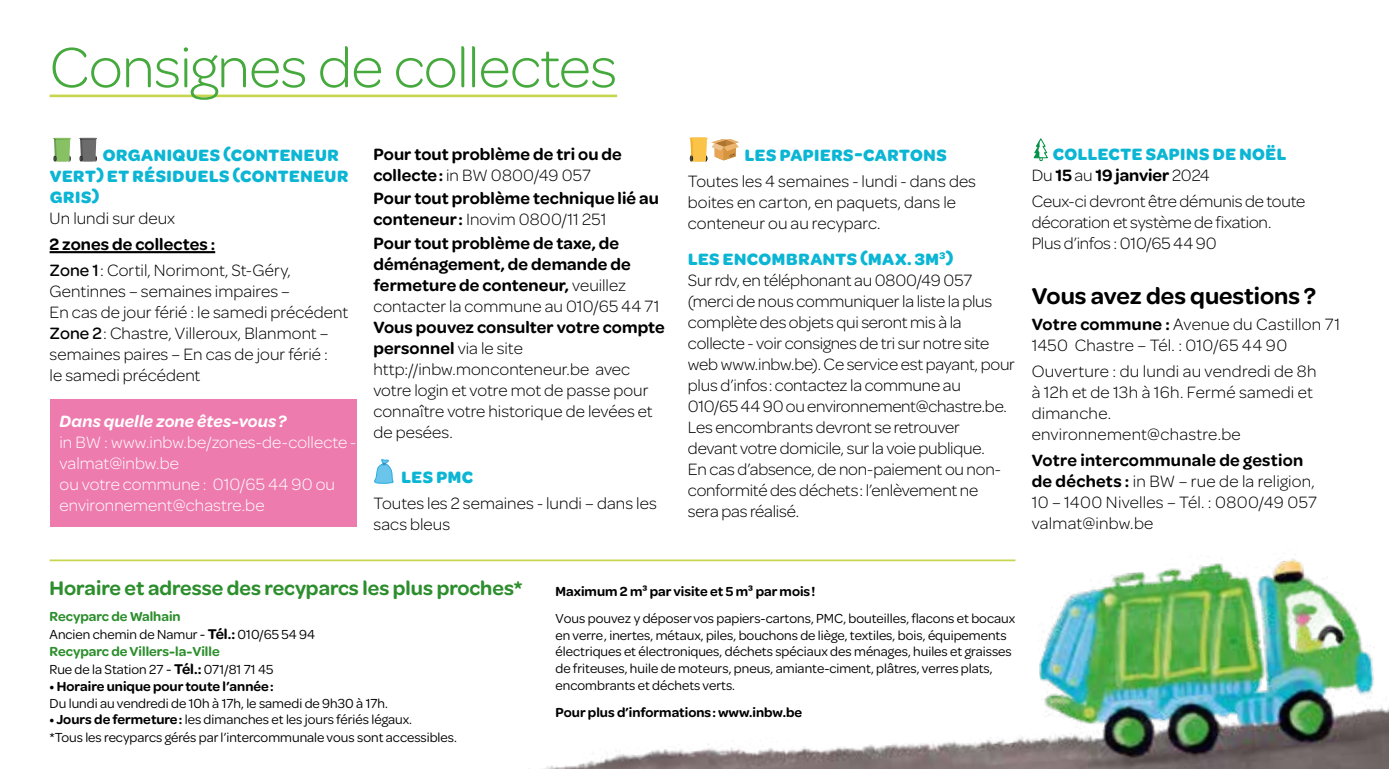
<style>
.page{position:relative;width:1389px;height:769px;background:#fff}
.page>*{position:absolute;margin:0;border:0;box-sizing:border-box;transform-origin:0 0}
.t1{font:300 60.38px "Omnes";letter-spacing:-.01em;color:#46a93d}
.t2{font:600 24.5px "Omnes";color:#000}
.t3{font:600 21px "Omnes";color:#2d8e2d}
.t4{font:300 17.5px/21px "Omnes";letter-spacing:-.005em;color:#000}
.t5{font:600 17.5px/21px "Omnes";letter-spacing:.005em;color:#000}
.t6{font:300 17.5px/21px "Omnes";letter-spacing:.015em;color:#000}
.t7{font:700 17.5px/21px "Omnes";letter-spacing:.035em;color:#0bb5d4}
.t8{font:300 17.5px/21px "Omnes";letter-spacing:.005em;color:#fff}
.t9{font:italic 600 17.5px "Omnes";letter-spacing:.005em;color:#fff}
.t10{font:14px/16.8px "Omnes";color:#000}
.t11{font:600 14px "Omnes";color:#000}
.s1{font-weight:600}
.s2{font-weight:500}
.s3{font-weight:300}
.s4{font-weight:700;color:#0bb5d4}
.s5{font-weight:300;color:#000}
.s6{font-weight:600;color:#000}
.s7{font-weight:600;color:#2d8e2d}
.s8{font-size:15.05px}
.s9{font-weight:600;font-size:15.05px}
</style>
<div class="page">
<img style="left:456px;top:558px;width:933px;height:211px">
<div style="left:50px;top:400px;width:307px;height:127px;background:#ee7bae"></div>
<hr style="left:50px;top:95px;width:567px;height:2px;background:#c7d64f">
<hr style="left:50px;top:251px;width:165px;height:2px;background:#000">
<svg style="left:53px;top:138px;width:18px;height:23px"></svg>
<svg style="left:79px;top:138px;width:18px;height:23px"></svg>
<svg style="left:374px;top:459px;width:20px;height:25px"></svg>
<svg style="left:690px;top:138px;width:49px;height:23px"></svg>
<hr style="left:50px;top:559px;width:965px;height:2px;background:#c7d64f">
<svg style="left:1033px;top:138px;width:15px;height:23px"></svg>
<h1 class="t1" style="left:50px;top:27px;width:569px">Consignes de collectes</h1>
<p class="t7" style="left:50px;top:144px;width:300px;text-indent:53px">ORGANIQUES (CONTENEUR<br>VERT) ET RÉSIDUELS (CONTENEUR<br>GRIS)</p>
<p class="t4" style="left:50px;top:207px;width:127px">Un lundi sur deux</p>
<p class="t4" style="left:50px;top:231px;width:243px;line-height:25.9px"><span class="s1">2 zones de collectes :<br></span><span class="s2">Zone 1</span> : Cortil, Norimont, St-Géry,</p>
<p class="t4" style="left:50px;top:280px;width:300px">Gentinnes – semaines impaires –<br>En cas de jour férié : le samedi précédent <span class="s2">Zone 2</span> : Chastre, Villeroux, Blanmont – semaines paires – En cas de jour férié :<br>le samedi précédent</p>
<p class="t9" style="left:60px;top:410px;width:229px">Dans quelle zone êtes-vous ?</p>
<p class="t8" style="left:60px;top:431px;width:298px">in BW : www.inbw.be/zones-de-collecte - valmat@inbw.be<br>ou votre commune : 010/65 44 90 ou environnement@chastre.be</p>
<p class="t5" style="left:373px;top:142px;width:250px">Pour tout problème de tri ou de collecte : <span class="s3">in BW 0800/49 057</span></p>
<p class="t5" style="left:373px;top:187px;width:287px">Pour tout problème technique lié au conteneur : <span class="s3">Inovim 0800/11 251</span></p>
<p class="t5" style="left:373px;top:231px;width:288px">Pour tout problème de taxe, de déménagement, de demande de fermeture de conteneur, <span class="s3">veuillez contacter la commune au 010/65 44 71</span></p>
<p class="t4" style="left:373px;top:315px;width:293px"><span class="s1">Vous pouvez consulter votre compte personnel</span> via le site http://inbw.monconteneur.be avec votre login et votre mot de passe pour connaître votre historique de levées et de pesées.</p>
<p class="t7" style="left:402px;top:466px;width:73px">LES PMC</p>
<p class="t4" style="left:373px;top:492px;width:285px">Toutes les 2 semaines - lundi – dans les sacs bleus</p>
<p class="t7" style="left:745px;top:144px;width:203px">LES PAPIERS-CARTONS</p>
<p class="t4" style="left:688px;top:170px;width:290px">Toutes les 4 semaines - lundi - dans des boites en carton, en paquets, dans le conteneur ou au recyparc.</p>
<p class="t4" style="left:688px;top:248px;width:329px"><span class="s4">LES ENCOMBRANTS </span><sup>(</sup><span class="s4">MAX. 3M</span><sup>3</sup><sup>)<br></sup>Sur rdv, en téléphonant au 0800/49 057 (merci de nous communiquer la liste la plus complète des objets qui seront mis à la collecte - voir consignes de tri sur notre site web www.inbw.be). Ce service est payant, pour plus d’infos : contactez la commune au 010/65 44 90 ou environnement@chastre.be.<br>Les encombrants devront se retrouver<br>devant votre domicile, sur la voie publique.<br>En cas d’absence, de non-paiement ou non&shy;conformité des déchets : l’enlèvement ne<br>sera pas réalisé.</p>
<p class="t7" style="left:1032px;top:142px;width:256px;text-indent:21px">COLLECTE SAPINS DE NOËL<br><span class="s5">Du</span> <span class="s6">15</span> <span class="s5">au</span> <span class="s6">19 janvier</span> <span class="s5">2024</span></p>
<p class="t4" style="left:1032px;top:189px;width:275px">Ceux-ci devront être démunis de toute décoration et système de fixation.<br>Plus d’infos : 010/65 44 90</p>
<h2 class="t2" style="left:1032px;top:279px;width:286px">Vous avez des questions ?</h2>
<p class="t6" style="left:1032px;top:313px;width:310px"><span class="s1">Votre commune :</span> Avenue du Castillon 71<br>1450 Chastre – Tél. : 010/65 44 90</p>
<p class="t6" style="left:1032px;top:360px;width:286px">Ouverture : du lundi au vendredi de 8h à 12h et de 13h à 16h. Fermé samedi et dimanche. environnement@chastre.be</p>
<p class="t4" style="left:1032px;top:449px;width:287px"><span class="s1">Votre intercommunale de gestion de déchets :</span> in BW – rue de la religion,<br>10 – 1400 Nivelles – Tél. : 0800/49 057 valmat@inbw.be</p>
<p class="t3" style="left:50px;top:573px;width:474px">Horaire et adresse des recyparcs les plus proches*</p>
<p class="t10" style="left:50px;top:607px;width:267px;line-height:17.7px"><span class="s7">Recyparc de Walhain<br></span>Ancien chemin de Namur <span class="s8">-</span> <span class="s9">Tél.:</span> 010/65 54 94<br><span class="s7">Recyparc de Villers-la-Ville<br></span>Rue de la Station 27 <span class="s8">-</span> <span class="s9">Tél.:</span> 071/81 71 45</p>
<p class="t11" style="left:50px;top:676px;width:225px">• Horaire unique pour toute l’année :</p>
<p class="t10" style="left:50px;top:694px;width:340px">Du lundi au vendredi de 10h à 17h, le samedi de 9h30 à 17h.</p>
<p class="t10" style="left:50px;top:710px;width:409px;line-height:17.5px"><span class="s1">• Jours de fermeture :</span> les dimanches et les jours fériés légaux.<br>*Tous les recyparcs gérés par l’intercommunale vous sont accessibles.</p>
<p class="t11" style="left:556px;top:582px;width:261px">Maximum 2 m³ par visite et 5 m³ par mois !</p>
<p class="t10" style="left:556px;top:609px;width:461px">Vous pouvez y déposer vos papiers-cartons, PMC, bouteilles, flacons et bocaux en verre , inertes, métaux, piles, bouchons de liège, textiles, bois, équipements électriques et électroniques, déchets spéciaux des ménages, huiles et graisses de friteuses, huile de moteurs, pneus, amiante-ciment, plâtres, verres plats, encombrants et déchets verts.</p>
<p class="t11" style="left:556px;top:702px;width:248px">Pour plus d’informations : www.inbw.be</p>
</div>
